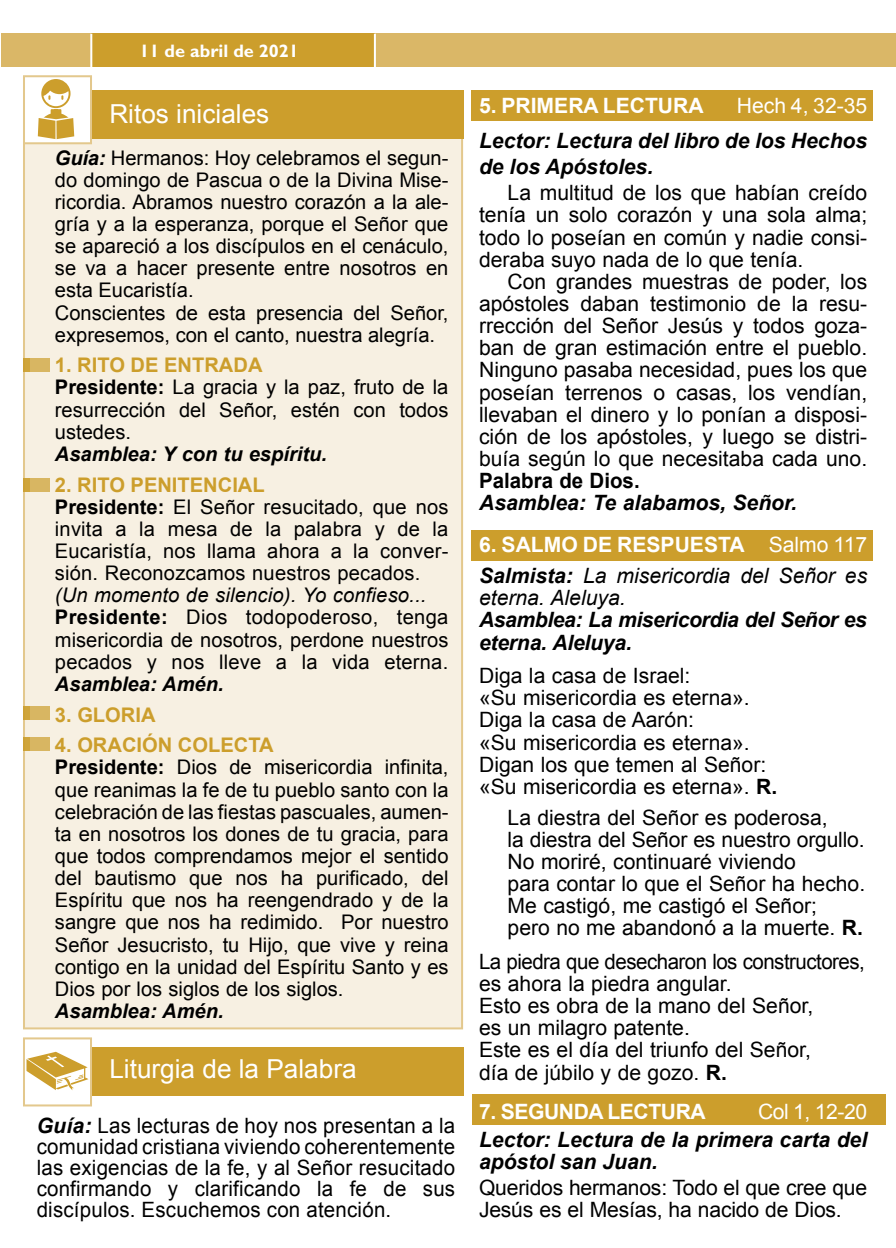
<style>
.page{position:relative;width:896px;height:1248px;background:#fff}
.page>*{position:absolute;margin:0;border:0;box-sizing:border-box;transform-origin:0 0}
.t1{font:26.2px "Arial";color:#fff}
.t2{font:21.2px/22.2px "Arial";color:#000}
.t3{font:italic 700 21.2px/26.2px "Arial";color:#000}
.t4{font:italic 21.2px/30.6px "Arial";color:#000}
.t5{font:italic 700 21.2px/22.2px "Arial";letter-spacing:-.02em;color:#000}
.t6{font:700 21.2px "Arial";letter-spacing:-.01em;color:#fff}
.t7{font:21.2px "Arial";color:#fff}
.t8{font:700 21.2px "Arial";color:#000}
.t9{font:20.2px/22.2px "Arial";color:#000}
.t10{font:italic 700 20.2px "Arial";color:#000}
.t11{font:700 20.2px "Arial";color:#cc9e2c}
.t12{font:700 18.2px "Gill Sans Std";color:#fff}
.s1{font-weight:700;font-style:italic}
.s2{font-weight:700;color:#cc9e2c}
.s3{font-weight:700}
.s4{font-style:italic}
.s5{font-weight:700;font-style:normal;color:#fff}
.s6{font-style:normal;color:#fff}
</style>
<div class="page">
<div style="left:24px;top:103px;width:438px;height:925px;background:#f7f0e2"></div>
<div style="left:23px;top:90px;width:440px;height:48px;background:#cc9e2c"></div>
<div style="left:23px;top:1047px;width:440px;height:48px;background:#cc9e2c"></div>
<div style="left:472px;top:90px;width:401px;height:30px;background:#cc9e2c"></div>
<div style="left:472px;top:530px;width:401px;height:30px;background:#cc9e2c"></div>
<div style="left:472px;top:1094px;width:413px;height:30px;background:#cc9e2c"></div>
<div style="left:23px;top:359px;width:27px;height:13px;background:#d8b662"></div>
<div style="left:23px;top:359px;width:7px;height:13px;background:#cfa53c"></div>
<div style="left:23px;top:478px;width:27px;height:14px;background:#d8b662"></div>
<div style="left:23px;top:478px;width:7px;height:14px;background:#cfa53c"></div>
<div style="left:23px;top:706px;width:27px;height:13px;background:#d8b662"></div>
<div style="left:23px;top:706px;width:7px;height:13px;background:#cfa53c"></div>
<div style="left:23px;top:737px;width:27px;height:13px;background:#d8b662"></div>
<div style="left:23px;top:737px;width:7px;height:13px;background:#cfa53c"></div>
<div style="left:24px;top:76px;width:67px;height:67px;background:#fff"></div>
<div style="left:23px;top:75px;width:69px;height:69px;border:2px solid #e3c88d"></div>
<div style="left:1px;top:34px;width:895px;height:33px;background:#dab767"></div>
<div style="left:91px;top:34px;width:284px;height:33px;background:#cc9e2c"></div>
<div style="left:24px;top:1038px;width:67px;height:67px;background:#fff"></div>
<div style="left:23px;top:1037px;width:69px;height:69px;border:2px solid #e3c88d"></div>
<svg style="left:27px;top:1051px;width:61px;height:40px"></svg>
<hr style="left:90px;top:34px;width:2px;height:33px;background:#fff">
<hr style="left:374px;top:34px;width:2px;height:33px;background:#fff">
<svg style="left:33px;top:79px;width:46px;height:65px"></svg>
<p class="t12" style="left:140px;top:40px;width:161px">11 de abril de 2021</p>
<p class="t1" style="left:109px;top:96px;width:161px">Ritos iniciales</p>
<p class="t9" style="left:55px;top:146px;width:395px"><span class="s1">Guía:</span> Hermanos: Hoy celebramos el segun&shy;do domingo de Pascua o de la Divina Mise&shy;ricordia. Abramos nuestro corazón a la ale&shy;gría y a la esperanza, porque el Señor que se apareció a los discípulos en el cenáculo, se va a hacer presente entre nosotros en esta Eucaristía.<br>Conscientes de esta presencia del Señor, expresemos, con el canto, nuestra alegría.</p>
<p class="t9" style="left:55px;top:354px;width:395px"><span class="s2">1. RITO DE ENTRADA<br></span><span class="s3">Presidente:</span> La gracia y la paz, fruto de la resurrección del Señor, estén con todos ustedes.</p>
<p class="t10" style="left:55px;top:440px;width:274px">Asamblea: Y con tu espíritu.</p>
<p class="t9" style="left:55px;top:473px;width:395px"><span class="s2">2. RITO PENITENCIAL<br></span><span class="s3">Presidente:</span> El Señor resucitado, que nos invita a la mesa de la palabra y de la Eucaristía, nos llama ahora a la conver&shy;sión. Reconozcamos nuestros pecados.</p>
<p class="t9" style="left:55px;top:584px;width:395px"><span class="s4">(Un momento de silencio). Yo confieso...<br></span><span class="s3">Presidente:</span> Dios todopoderoso, tenga misericordia de nosotros, perdone nuestros pecados y nos lleve a la vida eterna.</p>
<p class="t10" style="left:55px;top:670px;width:170px">Asamblea: Amén.</p>
<p class="t11" style="left:55px;top:701px;width:102px">3. GLORIA</p>
<p class="t9" style="left:55px;top:734px;width:395px"><span class="s2">4. ORACIÓN COLECTA<br></span><span class="s3">Presidente:</span> Dios de misericordia infinita, que reanimas la fe de tu pueblo santo con la celebración de las fiestas pascuales, aumen&shy;ta en nosotros los dones de tu gracia, para que todos comprendamos mejor el sentido del bautismo que nos ha purificado, del Espíritu que nos ha reengendrado y de la sangre que nos ha redimido. Por nuestro Señor Jesucristo, tu Hijo, que vive y reina contigo en la unidad del Espíritu Santo y es Dios por los siglos de los siglos.</p>
<p class="t10" style="left:55px;top:997px;width:170px">Asamblea: Amén.</p>
<p class="t1" style="left:109px;top:1051px;width:249px">Liturgia de la Palabra</p>
<p class="t2" style="left:37px;top:1114px;width:420px;line-height:21.2px;text-align:justify"><span class="s1">Guía:</span> Las lecturas de hoy nos presentan a la comunidad cristiana viviendo coherentemente las exigencias de la fe, y al Señor resucitado confirmando y clarificando la fe de sus discípulos. Escuchemos con atención.</p>
<p class="t6" style="left:479px;top:92px;width:226px">5. PRIMERA LECTURA</p>
<p class="t7" style="left:737px;top:92px;width:132px">Hech 4, 32-35</p>
<p class="t3" style="left:479px;top:128px;width:390px">Lector: Lectura del libro de los Hechos de los Apóstoles.</p>
<p class="t2" style="left:479px;top:182px;width:390px;text-align:justify;text-indent:29px">La multitud de los que habían creído tenía un solo corazón y una sola alma; todo lo poseían en común y nadie consi&shy;deraba suyo nada de lo que tenía.</p>
<p class="t2" style="left:479px;top:270px;width:390px;text-align:justify;text-indent:29px">Con grandes muestras de poder, los apóstoles daban testimonio de la resu&shy;rrección del Señor Jesús y todos goza&shy;ban de gran estimación entre el pueblo.<br>Ninguno pasaba necesidad, pues los que poseían terrenos o casas, los vendían, llevaban el dinero y lo ponían a disposi&shy;ción de los apóstoles, y luego se distri&shy;buía según lo que necesitaba cada uno.</p>
<p class="t8" style="left:479px;top:466px;width:162px">Palabra de Dios.</p>
<p class="t3" style="left:479px;top:490px;width:319px">Asamblea: Te alabamos, Señor.</p>
<p class="t4" style="left:479px;top:530px;width:390px"><span class="s5">6. SALMO DE RESPUESTA</span> <span class="s6">Salmo 117<br></span><span class="s3">Salmista:</span> La misericordia del Señor es</p>
<p class="t4" style="left:479px;top:582px;width:148px">eterna. Aleluya.</p>
<p class="t5" style="left:479px;top:609px;width:389px">Asamblea: La misericordia del Señor es eterna. Aleluya.</p>
<p class="t2" style="left:479px;top:664px;width:300px">Diga la casa de Israel:<br>«Su misericordia es eterna».<br>Diga la casa de Aarón:<br>«Su misericordia es eterna».<br>Digan los que temen al Señor: «Su misericordia es eterna». <span class="s3">R.</span></p>
<p class="t2" style="left:507px;top:806px;width:359px">La diestra del Señor es poderosa,<br>la diestra del Señor es nuestro orgullo.<br>No moriré, continuaré viviendo<br>para contar lo que el Señor ha hecho.<br>Me castigó, me castigó el Señor;<br>pero no me abandonó a la muerte. <span class="s3">R.</span></p>
<p class="t2" style="left:479px;top:950px;width:387px">La piedra que desecharon los constructores, es ahora la piedra angular.<br>Esto es obra de la mano del Señor,<br>es un milagro patente.<br>Este es el día del triunfo del Señor,<br>día de júbilo y de gozo. <span class="s3">R.</span></p>
<p class="t6" style="left:479px;top:1097px;width:228px">7. SEGUNDA LECTURA</p>
<p class="t7" style="left:758px;top:1097px;width:111px">Col 1, 12-20</p>
<p class="t3" style="left:479px;top:1128px;width:390px;line-height:22.2px">Lector: Lectura de la primera carta del apóstol san Juan.</p>
<p class="t2" style="left:479px;top:1176px;width:390px">Queridos hermanos: Todo el que cree que<br>Jesús es el Mesías, ha nacido de Dios.</p>
</div>
